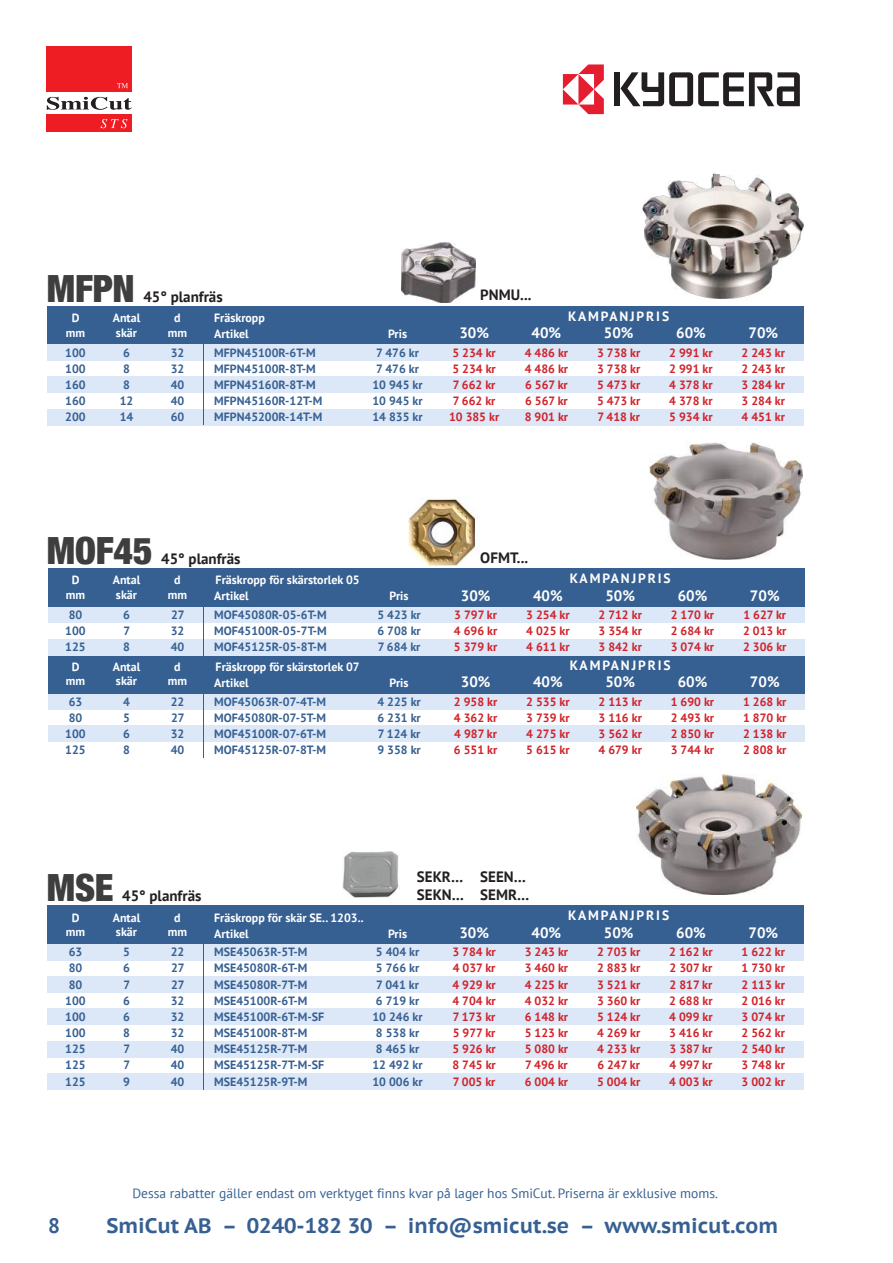
<style>
.page{position:relative;width:893px;height:1263px;background:#fff}
.page>*{position:absolute;margin:0;border:0;box-sizing:border-box;transform-origin:0 0}
.t1{font:900 condensed 37.5px "Helvetica Neue";letter-spacing:-.005em;color:#3e3e3f}
.t2{font:700 21px "PT Sans Caption";color:#366092}
.t3{font:700 21px "PT Sans";color:#366092}
.t4{font:700 15px/18px "PT Sans";color:#231f20}
.t5{font:700 15px "PT Sans";color:#fff}
.t6{font:13.5px "PT Sans";color:#366092}
.t7{font:700 13.5px "PT Sans";letter-spacing:.14em;color:#fff}
.t8{font:700 12px/16.2px "PT Sans";color:#d1232a;text-align:justify}
.t9{font:700 12px/16.2px "PT Sans";color:#366092;text-align:justify}
.t10{font:700 12px/14.4px "PT Sans";color:#fff;text-align:center}
</style>
<div class="page">
<div style="left:47px;top:47px;width:85px;height:45px;background:#ee1d23"></div>
<div style="left:47px;top:115px;width:85px;height:17px;background:#ee1d23"></div>
<svg style="left:47px;top:97px;width:85px;height:13px"></svg>
<svg style="left:101px;top:119px;width:26px;height:9px"></svg>
<svg style="left:117px;top:83px;width:11px;height:5px"></svg>
<div style="left:614px;top:72px;width:6px;height:34px;background:#231f20"></div>
<svg style="left:620px;top:72px;width:180px;height:34px"></svg>
<svg style="left:563px;top:64px;width:41px;height:50px"></svg>
<img style="left:408px;top:497px;width:72px;height:70px">
<div style="left:47px;top:906px;width:757px;height:38px;background:#366092"></div>
<div style="left:47px;top:944px;width:757px;height:16px;background:#dce7f7"></div>
<div style="left:47px;top:976px;width:757px;height:16px;background:#dce7f7"></div>
<div style="left:47px;top:1009px;width:757px;height:16px;background:#dce7f7"></div>
<div style="left:47px;top:1041px;width:757px;height:16px;background:#dce7f7"></div>
<div style="left:47px;top:1073px;width:757px;height:16px;background:#dce7f7"></div>
<img style="left:637px;top:774px;width:164px;height:120px">
<img style="left:642px;top:173px;width:161px;height:126px">
<img style="left:649px;top:442px;width:153px;height:118px">
<div style="left:47px;top:306px;width:757px;height:38px;background:#366092"></div>
<div style="left:47px;top:344px;width:757px;height:17px;background:#dce7f7"></div>
<div style="left:47px;top:377px;width:757px;height:16px;background:#dce7f7"></div>
<div style="left:47px;top:409px;width:757px;height:16px;background:#dce7f7"></div>
<div style="left:48px;top:693px;width:757px;height:16px;background:#dce7f7"></div>
<div style="left:48px;top:726px;width:757px;height:16px;background:#dce7f7"></div>
<div style="left:48px;top:655px;width:757px;height:38px;background:#366092"></div>
<div style="left:48px;top:607px;width:757px;height:16px;background:#dce7f7"></div>
<div style="left:48px;top:639px;width:757px;height:16px;background:#dce7f7"></div>
<div style="left:48px;top:568px;width:757px;height:39px;background:#366092"></div>
<img style="left:402px;top:242px;width:74px;height:60px">
<img style="left:343px;top:851px;width:56px;height:47px">
<hr style="left:203px;top:942px;width:1px;height:148px;background:#366092">
<hr style="left:203px;top:605px;width:1px;height:51px;background:#366092">
<hr style="left:203px;top:692px;width:1px;height:65px;background:#366092">
<hr style="left:203px;top:344px;width:1px;height:81px;background:#366092">
<h1 class="t1" style="left:47px;top:258px;width:90px">MFPN</h1>
<p class="t4" style="left:143px;top:288px;width:81px">45° planfräs</p>
<p class="t10" style="left:214px;top:326px;width:36px">Artikel</p>
<p class="t10" style="left:214px;top:310px;width:52px">Fräskropp</p>
<p class="t10" style="left:66px;top:310px;width:21px">D mm</p>
<p class="t10" style="left:113px;top:310px;width:29px;text-align:left">Antal skär</p>
<p class="t10" style="left:168px;top:310px;width:21px">d mm</p>
<p class="t10" style="left:388px;top:326px;width:21px">Pris</p>
<p class="t4" style="left:480px;top:286px;width:53px">PNMU...</p>
<p class="t5" style="left:459px;top:323px;width:31px">30%</p>
<p class="t5" style="left:532px;top:323px;width:31px">40%</p>
<p class="t7" style="left:568px;top:307px;width:102px">KAMPANJPRIS</p>
<p class="t5" style="left:604px;top:323px;width:31px">50%</p>
<p class="t5" style="left:676px;top:323px;width:31px">60%</p>
<p class="t5" style="left:748px;top:323px;width:31px">70%</p>
<p class="t9" style="left:65px;top:344px;width:22px">100<br>100<br>160<br>160<br>200</p>
<p class="t9" style="left:120px;top:344px;width:15px;text-align:left">6<br>8<br>8<br>12<br>14</p>
<p class="t9" style="left:171px;top:344px;width:15px">32<br>32<br>40<br>40<br>60</p>
<p class="t9" style="left:214px;top:344px;width:110px;text-align:left">MFPN45100R-6T-M<br>MFPN45100R-8T-M<br>MFPN45160R-8T-M<br>MFPN45160R-12T-M<br>MFPN45200R-14T-M</p>
<p class="t9" style="left:372px;top:344px;width:52px;text-align:center">7 476 kr<br>7 476 kr<br>10 945 kr<br>10 945 kr<br>14 835 kr</p>
<p class="t8" style="left:449px;top:344px;width:52px;text-align:center">5 234 kr<br>5 234 kr<br>7 662 kr<br>7 662 kr<br>10 385 kr</p>
<p class="t8" style="left:525px;top:344px;width:45px">4 486 kr 4 486 kr 6 567 kr 6 567 kr 8 901 kr</p>
<p class="t8" style="left:597px;top:344px;width:45px">3 738 kr 3 738 kr 5 473 kr 5 473 kr 7 418 kr</p>
<p class="t8" style="left:669px;top:344px;width:45px">2 991 kr 2 991 kr 4 378 kr 4 378 kr 5 934 kr</p>
<p class="t8" style="left:742px;top:344px;width:45px">2 243 kr 2 243 kr 3 284 kr 3 284 kr 4 451 kr</p>
<h1 class="t1" style="left:47px;top:520px;width:107px">MOF45</h1>
<p class="t10" style="left:66px;top:573px;width:21px">D mm</p>
<p class="t10" style="left:113px;top:573px;width:29px;text-align:left">Antal skär</p>
<p class="t4" style="left:161px;top:550px;width:81px">45° planfräs</p>
<p class="t10" style="left:168px;top:573px;width:21px">d mm</p>
<p class="t10" style="left:216px;top:573px;width:146px">Fräskropp för skärstorlek 05</p>
<p class="t10" style="left:214px;top:588px;width:36px">Artikel</p>
<p class="t4" style="left:480px;top:548px;width:49px">OFMT...</p>
<p class="t7" style="left:570px;top:569px;width:102px">KAMPANJPRIS</p>
<p class="t10" style="left:390px;top:588px;width:21px">Pris</p>
<p class="t5" style="left:461px;top:585px;width:31px">30%</p>
<p class="t5" style="left:533px;top:585px;width:31px">40%</p>
<p class="t5" style="left:605px;top:585px;width:31px">50%</p>
<p class="t5" style="left:678px;top:585px;width:31px">60%</p>
<p class="t5" style="left:750px;top:585px;width:31px">70%</p>
<p class="t9" style="left:65px;top:606px;width:22px;text-align:left">80<br>100<br>125</p>
<p class="t10" style="left:66px;top:659px;width:21px">D mm</p>
<p class="t9" style="left:65px;top:693px;width:22px;text-align:left">63<br>80<br>100<br>125</p>
<p class="t9" style="left:123px;top:606px;width:9px">6<br>7<br>8</p>
<p class="t10" style="left:113px;top:659px;width:29px;text-align:left">Antal skär</p>
<p class="t9" style="left:123px;top:693px;width:8px">4<br>5<br>6<br>8</p>
<p class="t9" style="left:171px;top:606px;width:15px">27<br>32<br>40</p>
<p class="t10" style="left:168px;top:659px;width:21px">d mm</p>
<p class="t9" style="left:171px;top:693px;width:15px">22<br>27<br>32<br>40</p>
<p class="t9" style="left:214px;top:606px;width:114px">MOF45080R-05-6T-M MOF45100R-05-7T-M MOF45125R-05-8T-M</p>
<p class="t8" style="left:454px;top:606px;width:45px">3 797 kr 4 696 kr 5 379 kr</p>
<p class="t8" style="left:526px;top:606px;width:45px">3 254 kr 4 025 kr 4 611 kr</p>
<p class="t8" style="left:598px;top:606px;width:45px">2 712 kr 3 354 kr 3 842 kr</p>
<p class="t8" style="left:671px;top:606px;width:45px">2 170 kr 2 684 kr 3 074 kr</p>
<p class="t8" style="left:743px;top:606px;width:45px">1 627 kr 2 013 kr 2 306 kr</p>
<p class="t9" style="left:377px;top:606px;width:45px">5 423 kr 6 708 kr 7 684 kr</p>
<p class="t10" style="left:216px;top:659px;width:146px">Fräskropp för skärstorlek 07</p>
<p class="t10" style="left:214px;top:675px;width:36px">Artikel</p>
<p class="t7" style="left:570px;top:656px;width:102px">KAMPANJPRIS</p>
<p class="t10" style="left:390px;top:675px;width:21px">Pris</p>
<p class="t5" style="left:461px;top:672px;width:31px">30%</p>
<p class="t5" style="left:533px;top:672px;width:31px">40%</p>
<p class="t5" style="left:605px;top:672px;width:31px">50%</p>
<p class="t5" style="left:678px;top:672px;width:31px">60%</p>
<p class="t5" style="left:750px;top:672px;width:31px">70%</p>
<p class="t9" style="left:214px;top:693px;width:113px">MOF45063R-07-4T-M MOF45080R-07-5T-M MOF45100R-07-6T-M MOF45125R-07-8T-M</p>
<p class="t8" style="left:454px;top:693px;width:45px">2 958 kr 4 362 kr 4 987 kr 6 551 kr</p>
<p class="t8" style="left:526px;top:693px;width:45px">2 535 kr 3 739 kr 4 275 kr 5 615 kr</p>
<p class="t8" style="left:598px;top:693px;width:45px">2 113 kr 3 116 kr 3 562 kr 4 679 kr</p>
<p class="t8" style="left:671px;top:693px;width:45px">1 690 kr 2 493 kr 2 850 kr 3 744 kr</p>
<p class="t8" style="left:743px;top:693px;width:45px">1 268 kr 1 870 kr 2 138 kr 2 808 kr</p>
<p class="t9" style="left:377px;top:693px;width:45px">4 225 kr 6 231 kr 7 124 kr 9 358 kr</p>
<h1 class="t1" style="left:47px;top:856px;width:68px">MSE</h1>
<p class="t4" style="left:122px;top:886px;width:81px">45° planfräs</p>
<p class="t4" style="left:417px;top:867px;width:49px">SEKR…<br>SEKN…</p>
<p class="t4" style="left:480px;top:867px;width:50px">SEEN…<br>SEMR…</p>
<p class="t10" style="left:66px;top:910px;width:21px">D mm</p>
<p class="t10" style="left:113px;top:910px;width:29px;text-align:left">Antal skär</p>
<p class="t10" style="left:168px;top:910px;width:21px">d mm</p>
<p class="t10" style="left:214px;top:910px;width:151px">Fräskropp för skär SE.. 1203..</p>
<p class="t10" style="left:214px;top:926px;width:36px">Artikel</p>
<p class="t10" style="left:388px;top:926px;width:21px">Pris</p>
<p class="t5" style="left:459px;top:923px;width:31px">30%</p>
<p class="t5" style="left:532px;top:923px;width:31px">40%</p>
<p class="t7" style="left:568px;top:907px;width:102px">KAMPANJPRIS</p>
<p class="t5" style="left:604px;top:923px;width:31px">50%</p>
<p class="t5" style="left:676px;top:923px;width:31px">60%</p>
<p class="t5" style="left:748px;top:923px;width:31px">70%</p>
<p class="t9" style="left:65px;top:944px;width:22px;text-align:left">63<br>80<br>80<br>100<br>100<br>100<br>125<br>125<br>125</p>
<p class="t9" style="left:123px;top:944px;width:9px">5<br>6<br>7<br>6<br>6<br>8<br>7<br>7<br>9</p>
<p class="t9" style="left:171px;top:944px;width:15px">22<br>27<br>27<br>32<br>32<br>32<br>40<br>40<br>40</p>
<p class="t9" style="left:214px;top:944px;width:112px;text-align:left">MSE45063R-5T-M<br>MSE45080R-6T-M<br>MSE45080R-7T-M<br>MSE45100R-6T-M<br>MSE45100R-6T-M-SF<br>MSE45100R-8T-M<br>MSE45125R-7T-M<br>MSE45125R-7T-M-SF<br>MSE45125R-9T-M</p>
<p class="t9" style="left:372px;top:944px;width:52px;text-align:center">5 404 kr<br>5 766 kr<br>7 041 kr<br>6 719 kr<br>10 246 kr<br>8 538 kr<br>8 465 kr<br>12 492 kr<br>10 006 kr</p>
<p class="t8" style="left:452px;top:944px;width:45px">3 784 kr 4 037 kr 4 929 kr 4 704 kr 7 173 kr 5 977 kr 5 926 kr 8 745 kr 7 005 kr</p>
<p class="t8" style="left:525px;top:944px;width:45px">3 243 kr 3 460 kr 4 225 kr 4 032 kr 6 148 kr 5 123 kr 5 080 kr 7 496 kr 6 004 kr</p>
<p class="t8" style="left:597px;top:944px;width:45px">2 703 kr 2 883 kr 3 521 kr 3 360 kr 5 124 kr 4 269 kr 4 233 kr 6 247 kr 5 004 kr</p>
<p class="t8" style="left:669px;top:944px;width:45px">2 162 kr 2 307 kr 2 817 kr 2 688 kr 4 099 kr 3 416 kr 3 387 kr 4 997 kr 4 003 kr</p>
<p class="t8" style="left:742px;top:944px;width:45px">1 622 kr 1 730 kr 2 113 kr 2 016 kr 3 074 kr 2 562 kr 2 540 kr 3 748 kr 3 002 kr</p>
<p class="t6" style="left:132px;top:1185px;width:587px">Dessa rabatter gäller endast om verktyget finns kvar på lager hos SmiCut. Priserna är exklusive moms.</p>
<h2 class="t3" style="left:48px;top:1212px;width:13px">8</h2>
<h2 class="t2" style="left:106px;top:1212px;width:673px">SmiCut AB – 0240-182 30 – info@smicut.se – www.smicut.com</h2>
</div>
